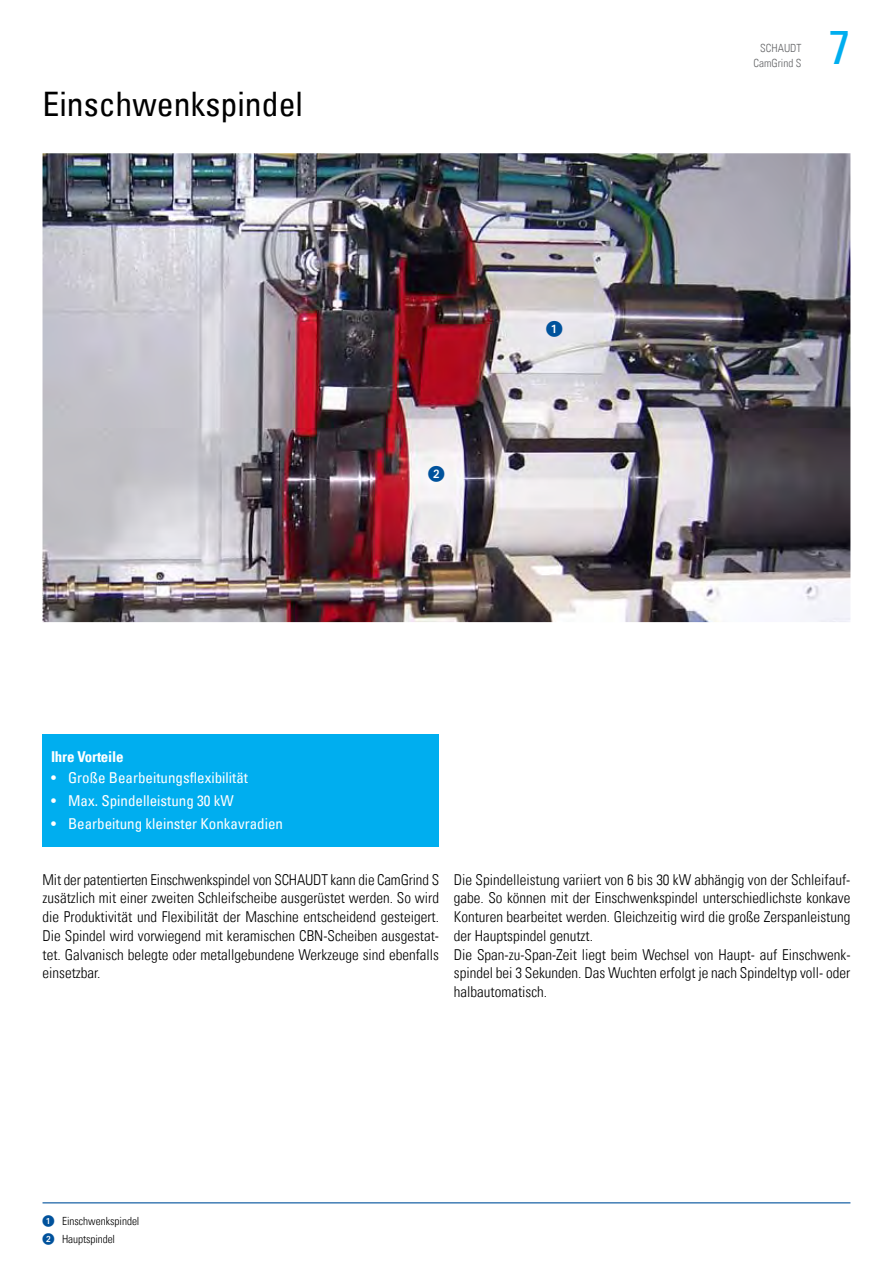
<style>
.page{position:relative;width:893px;height:1263px;background:#fff}
.page>*{position:absolute;margin:0;border:0;box-sizing:border-box;transform-origin:0 0}
.t1{font:condensed 48px "Univers LT";color:#00aeef}
.t2{font:condensed 33.75px "Univers LT";color:#000}
.t3{font:16.5px "European Pi One";color:#00529c}
.t4{font:300 condensed 15px/18.8px "Univers LT";color:#000;text-align:justify}
.t5{font:condensed 15px "Univers LT";color:#fff}
.t6{font:15px "Univers Com 67 Bold Cond";letter-spacing:-.015em;color:#fff}
.t7{font:300 condensed 11.25px/18px "Univers LT";color:#000}
.t8{font:300 condensed 11.25px/15px "Univers LT";color:#636466;text-align:right}
.s1{font-family:"European Pi One";font-weight:400;font-stretch:normal;font-size:12px;color:#00529c}
</style>
<div class="page">
<div style="left:43px;top:735px;width:396px;height:112px;background:#00aeef"></div>
<hr style="left:43px;top:1202px;width:807px;height:1px;background:#00529c">
<img style="left:43px;top:153px;width:807px;height:469px">
<svg style="left:549px;top:322px;width:10px;height:14px"></svg>
<svg style="left:430px;top:468px;width:14px;height:14px"></svg>
<h2 class="t2" style="left:43px;top:82px;width:262px">Einschwenkspindel</h2>
<p class="t6" style="left:51px;top:747px;width:74px">Ihre Vorteile</p>
<p class="t5" style="left:51px;top:768px;width:198px">• Große Bearbeitungsflexibilität</p>
<p class="t5" style="left:51px;top:791px;width:184px">• Max. Spindelleistung 30 kW</p>
<p class="t5" style="left:51px;top:814px;width:233px">• Bearbeitung kleinster Konkavradien</p>
<p class="t3" style="left:428px;top:465px;width:18px">2</p>
<p class="t3" style="left:546px;top:320px;width:18px">1</p>
<p class="t8" style="left:753px;top:41px;width:50px">SCHAUDT<br>CamGrind S</p>
<h1 class="t1" style="left:829px;top:17px;width:23px">7</h1>
<p class="t4" style="left:43px;top:870px;width:398px">Mit der patentierten Einschwenkspindel von SCHAUDT kann die CamGrind S zusätzlich mit einer zweiten Schleifscheibe ausgerüstet werden. So wird die Produktivität und Flexibilität der Maschine entscheidend gesteigert.<br>Die Spindel wird vorwiegend mit keramischen CBN-Scheiben ausgestat&shy;tet. Galvanisch belegte oder metallgebundene Werkzeuge sind ebenfalls einsetzbar.</p>
<p class="t4" style="left:454px;top:870px;width:398px;text-align:left">Die Spindelleistung variiert von 6 bis 30 kW abhängig von der Schleifauf&shy;gabe. So können mit der Einschwenkspindel unterschiedlichste konkave Konturen bearbeitet werden. Gleichzeitig wird die große Zerspanleistung der Hauptspindel genutzt.<br>Die Span-zu-Span-Zeit liegt beim Wechsel von Haupt- auf Einschwenk&shy;spindel bei 3 Sekunden. Das Wuchten erfolgt je nach Spindeltyp voll- oder halbautomatisch.</p>
<p class="t7" style="left:43px;top:1212px;width:98px"><span class="s1">1</span> Einschwenkspindel<br><span class="s1">2</span> Hauptspindel</p>
</div>
